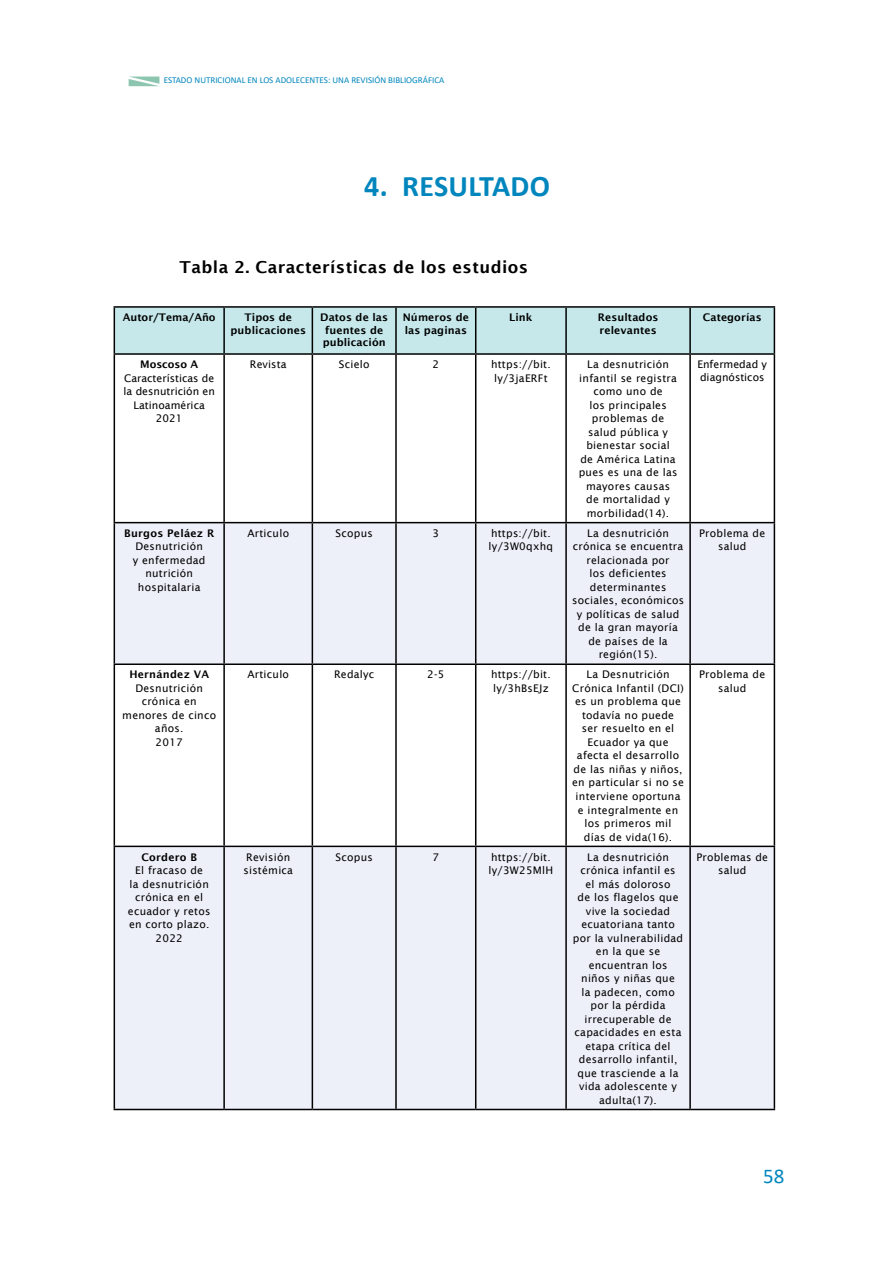
<style>
.page{position:relative;width:893px;height:1263px;background:#fff}
.page>*{position:absolute;margin:0;border:0;box-sizing:border-box;transform-origin:0 0}
.t1{font:700 30px "Calibri";letter-spacing:.01em;color:#0086bd}
.t2{font:21px "Calibri";color:#0086bd}
.t3{font:600 16.5px "Lucida Sans";letter-spacing:.025em;color:#000}
.t4{font:10.5px/13.5px "Lucida Sans";letter-spacing:.025em;color:#000;text-align:center}
.t5{font:600 10.5px/12.6px "Lucida Sans";letter-spacing:.01em;color:#000}
.t6{font:10.5px/13.5px "Lucida Sans";color:#000;text-align:center}
.t7{font:9px "Calibri";color:#0086bd}
</style>
<div class="page">
<svg style="left:129px;top:77px;width:30px;height:9px"></svg>
<div style="left:115px;top:308px;width:659px;height:45px;background:#c6e8eb"></div>
<svg style="left:115px;top:523px;width:659px;height:586px;fill:#eef0f9"></svg>
<hr style="left:224px;top:306px;width:88px;height:2px;background:#000">
<hr style="left:223px;top:308px;width:2px;height:45px;background:#000">
<hr style="left:312px;top:306px;width:84px;height:2px;background:#000">
<hr style="left:312px;top:308px;width:1px;height:45px;background:#000">
<hr style="left:396px;top:306px;width:80px;height:2px;background:#000">
<hr style="left:395px;top:308px;width:2px;height:45px;background:#000">
<hr style="left:476px;top:306px;width:90px;height:2px;background:#000">
<hr style="left:475px;top:308px;width:1px;height:45px;background:#000">
<hr style="left:566px;top:306px;width:124px;height:2px;background:#000">
<hr style="left:565px;top:308px;width:2px;height:45px;background:#000">
<hr style="left:690px;top:306px;width:85px;height:2px;background:#000">
<hr style="left:689px;top:308px;width:2px;height:45px;background:#000">
<hr style="left:774px;top:308px;width:1px;height:45px;background:#000">
<hr style="left:114px;top:355px;width:1px;height:167px;background:#000">
<hr style="left:224px;top:353px;width:88px;height:2px;background:#000">
<hr style="left:223px;top:355px;width:2px;height:167px;background:#000">
<hr style="left:312px;top:353px;width:84px;height:2px;background:#000">
<hr style="left:312px;top:355px;width:1px;height:167px;background:#000">
<hr style="left:396px;top:353px;width:80px;height:2px;background:#000">
<hr style="left:395px;top:355px;width:2px;height:167px;background:#000">
<hr style="left:476px;top:353px;width:90px;height:2px;background:#000">
<hr style="left:475px;top:355px;width:1px;height:167px;background:#000">
<hr style="left:566px;top:353px;width:124px;height:2px;background:#000">
<hr style="left:565px;top:355px;width:2px;height:167px;background:#000">
<hr style="left:690px;top:353px;width:85px;height:2px;background:#000">
<hr style="left:689px;top:355px;width:2px;height:167px;background:#000">
<hr style="left:774px;top:355px;width:1px;height:167px;background:#000">
<hr style="left:114px;top:522px;width:110px;height:1px;background:#000">
<hr style="left:114px;top:523px;width:1px;height:140px;background:#000">
<hr style="left:224px;top:522px;width:88px;height:1px;background:#000">
<hr style="left:223px;top:523px;width:2px;height:140px;background:#000">
<hr style="left:312px;top:522px;width:84px;height:1px;background:#000">
<hr style="left:312px;top:523px;width:1px;height:140px;background:#000">
<hr style="left:396px;top:522px;width:80px;height:1px;background:#000">
<hr style="left:395px;top:523px;width:2px;height:140px;background:#000">
<hr style="left:476px;top:522px;width:90px;height:1px;background:#000">
<hr style="left:475px;top:523px;width:1px;height:140px;background:#000">
<hr style="left:566px;top:522px;width:124px;height:1px;background:#000">
<hr style="left:565px;top:523px;width:2px;height:140px;background:#000">
<hr style="left:690px;top:522px;width:85px;height:1px;background:#000">
<hr style="left:689px;top:523px;width:2px;height:140px;background:#000">
<hr style="left:774px;top:523px;width:1px;height:140px;background:#000">
<hr style="left:114px;top:663px;width:110px;height:2px;background:#000">
<hr style="left:114px;top:665px;width:1px;height:181px;background:#000">
<hr style="left:224px;top:663px;width:88px;height:2px;background:#000">
<hr style="left:223px;top:665px;width:2px;height:181px;background:#000">
<hr style="left:312px;top:663px;width:84px;height:2px;background:#000">
<hr style="left:312px;top:665px;width:1px;height:181px;background:#000">
<hr style="left:396px;top:663px;width:80px;height:2px;background:#000">
<hr style="left:395px;top:665px;width:2px;height:181px;background:#000">
<hr style="left:476px;top:663px;width:90px;height:2px;background:#000">
<hr style="left:475px;top:665px;width:1px;height:181px;background:#000">
<hr style="left:566px;top:663px;width:124px;height:2px;background:#000">
<hr style="left:565px;top:665px;width:2px;height:181px;background:#000">
<hr style="left:690px;top:663px;width:85px;height:2px;background:#000">
<hr style="left:689px;top:665px;width:2px;height:181px;background:#000">
<hr style="left:774px;top:665px;width:1px;height:181px;background:#000">
<hr style="left:114px;top:846px;width:110px;height:1px;background:#000">
<hr style="left:114px;top:847px;width:1px;height:262px;background:#000">
<hr style="left:224px;top:846px;width:88px;height:1px;background:#000">
<hr style="left:223px;top:847px;width:2px;height:262px;background:#000">
<hr style="left:312px;top:846px;width:84px;height:1px;background:#000">
<hr style="left:312px;top:847px;width:1px;height:262px;background:#000">
<hr style="left:396px;top:846px;width:80px;height:1px;background:#000">
<hr style="left:395px;top:847px;width:2px;height:262px;background:#000">
<hr style="left:476px;top:846px;width:90px;height:1px;background:#000">
<hr style="left:475px;top:847px;width:1px;height:262px;background:#000">
<hr style="left:566px;top:846px;width:124px;height:1px;background:#000">
<hr style="left:565px;top:847px;width:2px;height:262px;background:#000">
<hr style="left:690px;top:846px;width:85px;height:1px;background:#000">
<hr style="left:689px;top:847px;width:2px;height:262px;background:#000">
<hr style="left:774px;top:847px;width:1px;height:262px;background:#000">
<hr style="left:114px;top:1109px;width:110px;height:1px;background:#000">
<hr style="left:224px;top:1109px;width:88px;height:1px;background:#000">
<hr style="left:312px;top:1109px;width:84px;height:1px;background:#000">
<hr style="left:396px;top:1109px;width:80px;height:1px;background:#000">
<hr style="left:476px;top:1109px;width:90px;height:1px;background:#000">
<hr style="left:566px;top:1109px;width:124px;height:1px;background:#000">
<hr style="left:690px;top:1109px;width:85px;height:1px;background:#000">
<hr style="left:114px;top:306px;width:110px;height:2px;background:#000">
<hr style="left:114px;top:308px;width:1px;height:45px;background:#000">
<hr style="left:114px;top:353px;width:110px;height:2px;background:#000">
<p class="t7" style="left:164px;top:74px;width:282px">ESTADO NUTRICIONAL EN LOS ADOLECENTES: UNA REVISIÓN BIBLIOGRÁFICA</p>
<h1 class="t1" style="left:364px;top:165px;width:187px">4. RESULTADO</h1>
<h3 class="t3" style="left:180px;top:258px;width:350px">Tabla 2. Características de los estudios</h3>
<p class="t5" style="left:123px;top:311px;width:94px">Autor/Tema/Año</p>
<p class="t5" style="left:231px;top:311px;width:77px;text-align:center">Tipos de publicaciones</p>
<p class="t5" style="left:320px;top:311px;width:69px">Datos de las fuentes de publicación</p>
<p class="t5" style="left:403px;top:311px;width:68px">Números de las paginas</p>
<p class="t5" style="left:509px;top:311px;width:25px">Link</p>
<p class="t5" style="left:598px;top:311px;width:62px">Resultados relevantes</p>
<p class="t5" style="left:703px;top:311px;width:60px">Categorías</p>
<p class="t5" style="left:140px;top:358px;width:60px">Moscoso A</p>
<p class="t6" style="left:124px;top:371px;width:93px">Características de la desnutrición en<br>Latinoamérica<br>2021</p>
<p class="t4" style="left:250px;top:358px;width:38px">Revista</p>
<p class="t4" style="left:339px;top:358px;width:32px">Scielo</p>
<p class="t4" style="left:433px;top:358px;width:8px">2</p>
<p class="t4" style="left:491px;top:358px;width:61px;text-align:left">https://bit. ly/3jaERFt</p>
<p class="t4" style="left:579px;top:358px;width:100px">La desnutrición infantil se registra como uno de<br>los principales problemas de salud pública y bienestar social de América Latina pues es una de las mayores causas de mortalidad y morbilidad(14).</p>
<p class="t6" style="left:697px;top:358px;width:71px;line-height:12.6px;text-align:left">Enfermedad y diagnósticos</p>
<p class="t5" style="left:124px;top:527px;width:92px">Burgos Peláez R</p>
<p class="t4" style="left:133px;top:540px;width:74px">Desnutrición y enfermedad nutrición hospitalaria</p>
<p class="t4" style="left:247px;top:526px;width:43px">Articulo</p>
<p class="t4" style="left:336px;top:526px;width:39px">Scopus</p>
<p class="t4" style="left:433px;top:526px;width:8px">3</p>
<p class="t4" style="left:489px;top:526px;width:66px;text-align:left">https://bit. ly/3W0qxhq</p>
<p class="t4" style="left:572px;top:526px;width:114px">La desnutrición crónica se encuentra relacionada por<br>los deficientes determinantes sociales, económicos y políticas de salud de la gran mayoría de países de la región(15).</p>
<p class="t4" style="left:699px;top:526px;width:68px">Problema de salud</p>
<p class="t5" style="left:129px;top:668px;width:81px">Hernández VA</p>
<p class="t4" style="left:122px;top:681px;width:95px">Desnutrición crónica en menores de cinco años.<br>2017</p>
<p class="t4" style="left:247px;top:668px;width:43px">Articulo</p>
<p class="t4" style="left:334px;top:668px;width:42px">Redalyc</p>
<p class="t4" style="left:427px;top:668px;width:19px">2-5</p>
<p class="t4" style="left:491px;top:668px;width:61px;text-align:left">https://bit. ly/3hBsEJz</p>
<p class="t4" style="left:572px;top:668px;width:114px">La Desnutrición<br>Crónica Infantil (DCI) es un problema que todavía no puede<br>ser resuelto en el<br>Ecuador ya que afecta el desarrollo de las niñas y niños, en particular si no se interviene oportuna e integralmente en los primeros mil<br>días de vida(16).</p>
<p class="t4" style="left:699px;top:668px;width:68px">Problema de salud</p>
<p class="t5" style="left:141px;top:850px;width:57px">Cordero B</p>
<p class="t4" style="left:128px;top:863px;width:84px">El fracaso de<br>la desnutrición crónica en el ecuador y retos en corto plazo.<br>2022</p>
<p class="t4" style="left:243px;top:850px;width:51px;text-align:left">Revisión sistémica</p>
<p class="t4" style="left:336px;top:850px;width:39px">Scopus</p>
<p class="t4" style="left:433px;top:850px;width:8px">7</p>
<p class="t4" style="left:488px;top:850px;width:66px;text-align:left">https://bit. ly/3W25MlH</p>
<p class="t4" style="left:573px;top:850px;width:112px">La desnutrición crónica infantil es<br>el más doloroso<br>de los flagelos que vive la sociedad ecuatoriana tanto por la vulnerabilidad en la que se encuentran los niños y niñas que<br>la padecen, como por la pérdida irrecuperable de capacidades en esta etapa crítica del desarrollo infantil, que trasciende a la vida adolescente y adulta(17).</p>
<p class="t4" style="left:696px;top:850px;width:73px">Problemas de salud</p>
<h2 class="t2" style="left:763px;top:1161px;width:23px">58</h2>
</div>
